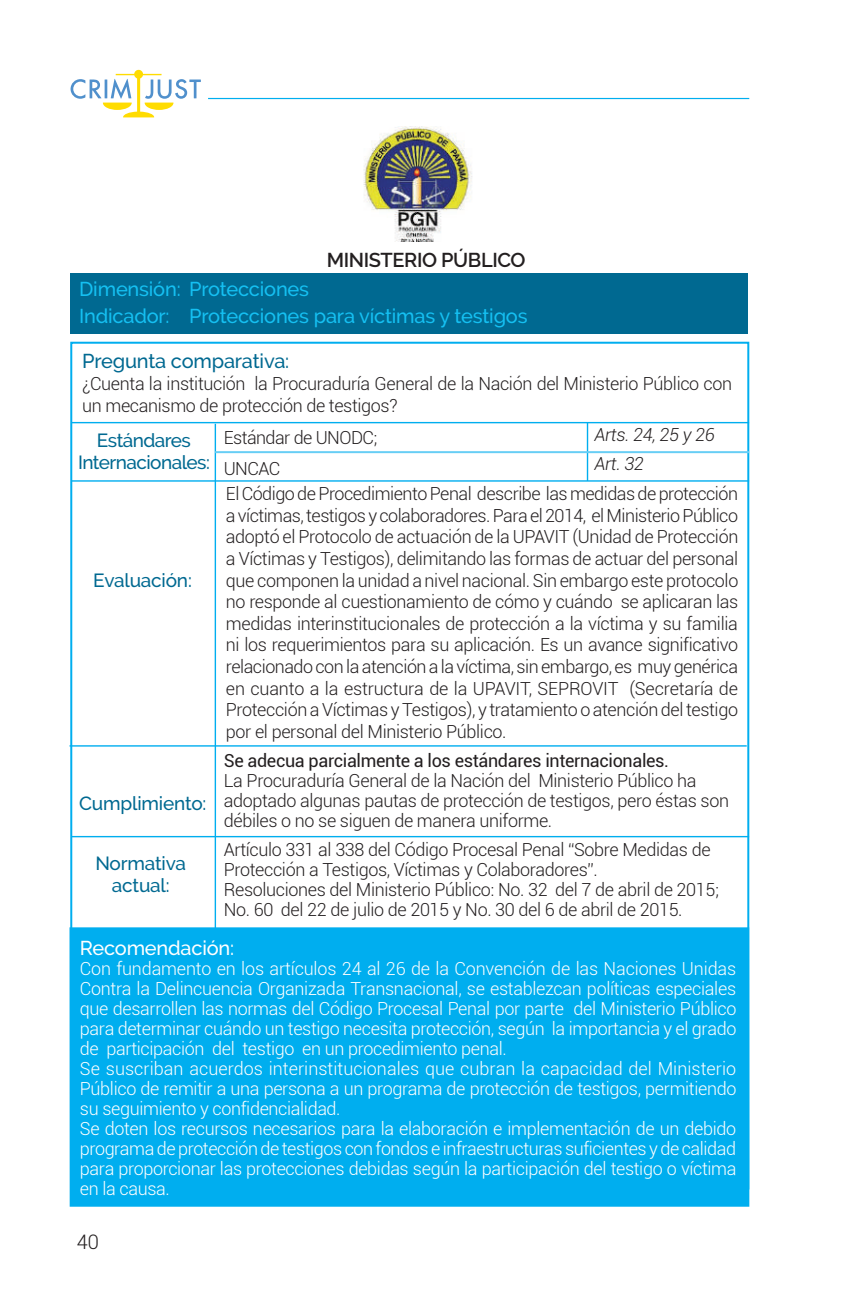
<style>
.page{position:relative;width:864px;height:1296px;background:#fff}
.page>*{position:absolute;margin:0;border:0;box-sizing:border-box;transform-origin:0 0}
.t1{font:500 20px/26.8px "Raleway";letter-spacing:-.01em;color:#15c0f2}
.t2{font:500 20px "Raleway";letter-spacing:-.01em;color:#006991}
.t3{font:600 20px "Raleway";letter-spacing:-.02em;color:#231f20}
.t4{font:500 20px "Raleway";letter-spacing:-.01em;color:#fff}
.t5{font:300 20px "Roboto";color:#231f20}
.t6{font:500 19px/22px "Raleway";letter-spacing:-.015em;color:#006991;text-align:center}
.t7{font:300 18px/21.6px "Roboto";letter-spacing:-.02em;color:#231f20}
.t8{font:300 18px/20px "Roboto";letter-spacing:-.02em;color:#fff}
.t9{font:18px "Roboto";letter-spacing:-.02em;color:#231f20}
.t10{font:italic 300 18px "Roboto";letter-spacing:-.02em;color:#231f20}
</style>
<div class="page">
<hr style="left:208px;top:98px;width:541px;height:1px;background:#00aeef">
<svg style="left:71px;top:70px;width:130px;height:47px"></svg>
<img style="left:363px;top:126px;width:109px;height:116px">
<div style="left:70px;top:927px;width:679px;height:280px;background:#00aeef"></div>
<div style="left:71px;top:274px;width:677px;height:60px;background:#006991"></div>
<hr style="left:215px;top:424px;width:1px;height:509px;background:#00aeef">
<hr style="left:72px;top:480px;width:677px;height:2px;background:#00aeef">
<hr style="left:72px;top:836px;width:677px;height:1px;background:#00aeef">
<hr style="left:72px;top:422px;width:677px;height:1px;background:#00aeef">
<hr style="left:70px;top:745px;width:677px;height:2px;background:#00aeef">
<hr style="left:587px;top:423px;width:1px;height:58px;background:#00aeef">
<hr style="left:215px;top:451px;width:534px;height:2px;background:#67cef5">
<p class="t3" style="left:327px;top:249px;width:200px">MINISTERIO PÚBLICO</p>
<p class="t1" style="left:79px;top:276px;width:450px">Dimensión: Protecciones<br>Indicador: Protecciones para víctimas y testigos</p>
<p class="t2" style="left:82px;top:350px;width:209px">Pregunta comparativa:</p>
<p class="t7" style="left:82px;top:372px;width:652px">¿Cuenta la institución la Procuraduría General de la Nación del Ministerio Público con un mecanismo de protección de testigos?</p>
<p class="t6" style="left:78px;top:429px;width:133px">Estándares<br>Internacionales:</p>
<p class="t7" style="left:224px;top:422px;width:155px;line-height:30.6px">Estándar de UNODC;<br>UNCAC</p>
<p class="t10" style="left:594px;top:422px;width:122px">Arts. 24, 25 y 26</p>
<p class="t10" style="left:594px;top:451px;width:51px">Art. 32</p>
<p class="t6" style="left:93px;top:570px;width:100px">Evaluación:</p>
<p class="t6" style="left:79px;top:792px;width:129px">Cumplimiento:</p>
<p class="t6" style="left:95px;top:853px;width:92px">Normativa actual:</p>
<p class="t7" style="left:226px;top:482px;width:514px;text-align:justify">El Código de Procedimiento Penal describe las medidas de protección a víctimas, testigos y colaboradores. Para el 2014, el Ministerio Público adoptó el Protocolo de actuación de la UPAVIT (Unidad de Protección a Víctimas y Testigos), delimitando las formas de actuar del personal que componen la unidad a nivel nacional. Sin embargo este protocolo no responde al cuestionamiento de cómo y cuándo se aplicaran las medidas interinstitucionales de protección a la víctima y su familia ni los requerimientos para su aplicación. Es un avance significativo relacionado con la atención a la víctima, sin embargo, es muy genérica en cuanto a la estructura de la UPAVIT, SEPROVIT (Secretaría de Protección a Víctimas y Testigos), y tratamiento o atención del testigo por el personal del Ministerio Público.</p>
<p class="t9" style="left:224px;top:748px;width:447px">Se adecua parcialmente a los estándares internacionales.</p>
<p class="t7" style="left:224px;top:770px;width:507px;line-height:20px">La Procuraduría General de la Nación del Ministerio Público ha adoptado algunas pautas de protección de testigos, pero éstas son débiles o no se siguen de manera uniforme.</p>
<p class="t7" style="left:224px;top:839px;width:497px;line-height:20px">Artículo 331 al 338 del Código Procesal Penal “Sobre Medidas de Protección a Testigos, Víctimas y Colaboradores”.<br>Resoluciones del Ministerio Público: No. 32 del 7 de abril de 2015; No. 60 del 22 de julio de 2015 y No. 30 del 6 de abril de 2015.</p>
<p class="t4" style="left:80px;top:936px;width:156px">Recomendación:</p>
<p class="t8" style="left:80px;top:958px;width:658px">Con fundamento en los artículos 24 al 26 de la Convención de las Naciones Unidas Contra la Delincuencia Organizada Transnacional, se establezcan políticas especiales que desarrollen las normas del Código Procesal Penal por parte del Ministerio Público para determinar cuándo un testigo necesita protección, según la importancia y el grado de participación del testigo en un procedimiento penal.<br>Se suscriban acuerdos interinstitucionales que cubran la capacidad del Ministerio Público de remitir a una persona a un programa de protección de testigos, permitiendo su seguimiento y confidencialidad.<br>Se doten los recursos necesarios para la elaboración e implementación de un debido programa de protección de testigos con fondos e infraestructuras suficientes y de calidad para proporcionar las protecciones debidas según la participación del testigo o víctima en la causa.</p>
<p class="t5" style="left:77px;top:1228px;width:23px">40</p>
</div>
